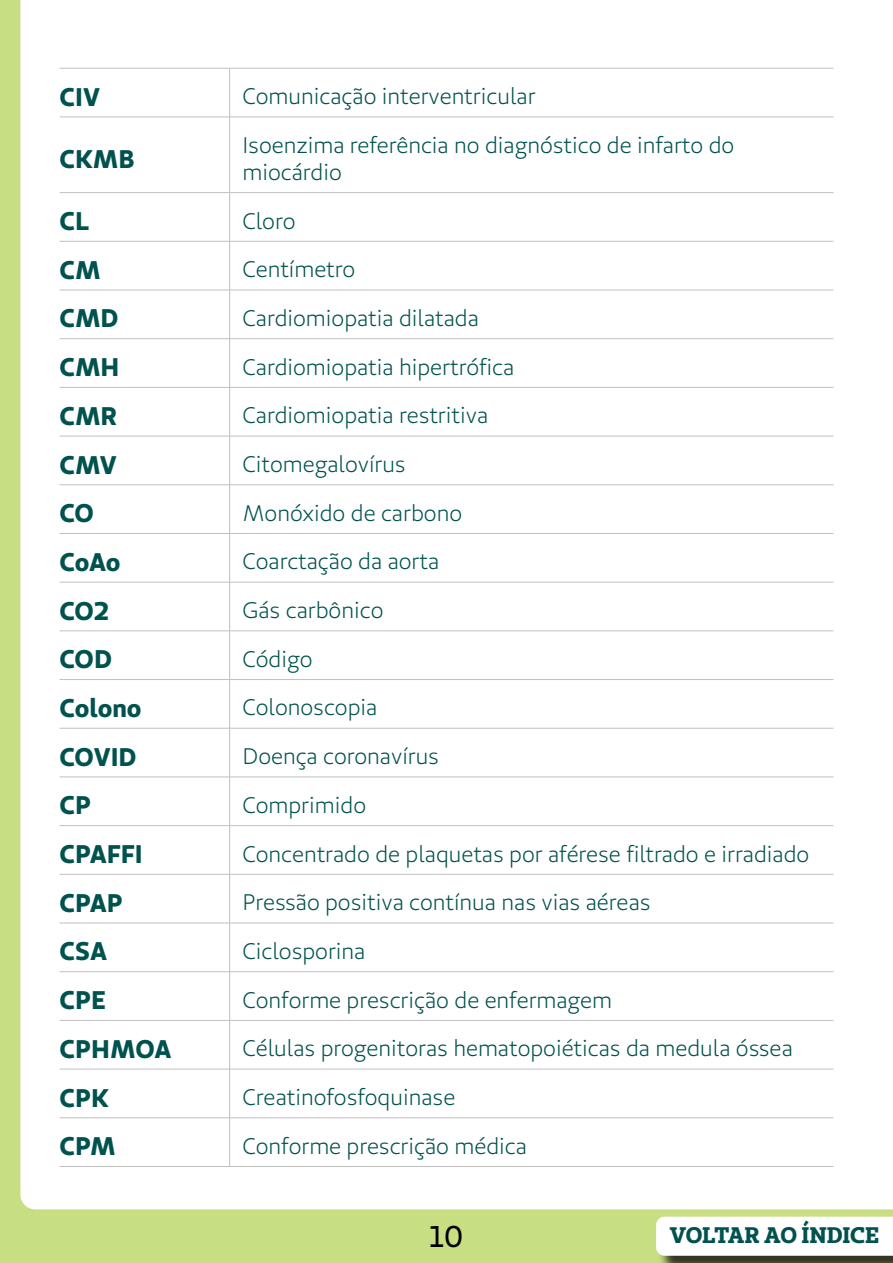
<style>
.page{position:relative;width:893px;height:1263px;background:#c7de83}
.page>*{position:absolute;margin:0;border:0;box-sizing:border-box;transform-origin:0 0}
.t1{font:30px "Unimed Sans 2020 Regular";color:#000}
.t2{font:25.5px "Unimed Sans 2020 Bold";color:#00524e}
.t3{font:22.5px/27px "Unimed Sans 2020 Book";color:#00524e}
.t4{font:22.5px "Unimed Slab 2020 Bold";letter-spacing:-.01em;color:#00524e}
</style>
<div class="page">
<div style="left:20px;top:0;width:873px;height:1209px;background:#fff"></div>
<div style="left:658px;top:1218px;width:235px;height:45px;background:#000;opacity:.75"></div>
<div style="left:656px;top:1216px;width:237px;height:40px;background:#fff"></div>
<div style="left:60px;top:118px;width:773px;height:999px;background:#fff"></div>
<hr style="left:60px;top:68px;width:170px;height:1px;background:#c0c0c0">
<hr style="left:230px;top:68px;width:603px;height:1px;background:#c0c0c0">
<hr style="left:229px;top:68px;width:1px;height:49px;background:#c0c0c0">
<hr style="left:60px;top:117px;width:170px;height:1px;background:#c0c0c0">
<hr style="left:230px;top:117px;width:603px;height:1px;background:#c0c0c0">
<hr style="left:229px;top:117px;width:1px;height:75px;background:#c0c0c0">
<hr style="left:60px;top:192px;width:170px;height:1px;background:#c0c0c0">
<hr style="left:230px;top:192px;width:603px;height:1px;background:#c0c0c0">
<hr style="left:229px;top:193px;width:1px;height:48px;background:#c0c0c0">
<hr style="left:60px;top:241px;width:170px;height:1px;background:#c0c0c0">
<hr style="left:230px;top:241px;width:603px;height:1px;background:#c0c0c0">
<hr style="left:229px;top:241px;width:1px;height:49px;background:#c0c0c0">
<hr style="left:60px;top:290px;width:170px;height:1px;background:#c0c0c0">
<hr style="left:230px;top:290px;width:603px;height:1px;background:#c0c0c0">
<hr style="left:229px;top:290px;width:1px;height:48px;background:#c0c0c0">
<hr style="left:60px;top:338px;width:170px;height:1px;background:#c0c0c0">
<hr style="left:230px;top:338px;width:603px;height:1px;background:#c0c0c0">
<hr style="left:229px;top:339px;width:1px;height:48px;background:#c0c0c0">
<hr style="left:60px;top:387px;width:170px;height:1px;background:#c0c0c0">
<hr style="left:230px;top:387px;width:603px;height:1px;background:#c0c0c0">
<hr style="left:229px;top:388px;width:1px;height:48px;background:#c0c0c0">
<hr style="left:60px;top:436px;width:170px;height:1px;background:#c0c0c0">
<hr style="left:230px;top:436px;width:603px;height:1px;background:#c0c0c0">
<hr style="left:229px;top:436px;width:1px;height:49px;background:#c0c0c0">
<hr style="left:60px;top:484px;width:170px;height:1px;background:#c0c0c0">
<hr style="left:230px;top:484px;width:603px;height:1px;background:#c0c0c0">
<hr style="left:229px;top:485px;width:1px;height:48px;background:#c0c0c0">
<hr style="left:60px;top:533px;width:170px;height:1px;background:#c0c0c0">
<hr style="left:230px;top:533px;width:603px;height:1px;background:#c0c0c0">
<hr style="left:229px;top:534px;width:1px;height:48px;background:#c0c0c0">
<hr style="left:60px;top:582px;width:170px;height:1px;background:#c0c0c0">
<hr style="left:230px;top:582px;width:603px;height:1px;background:#c0c0c0">
<hr style="left:229px;top:582px;width:1px;height:49px;background:#c0c0c0">
<hr style="left:60px;top:631px;width:170px;height:1px;background:#c0c0c0">
<hr style="left:230px;top:631px;width:603px;height:1px;background:#c0c0c0">
<hr style="left:229px;top:631px;width:1px;height:48px;background:#c0c0c0">
<hr style="left:60px;top:679px;width:170px;height:1px;background:#c0c0c0">
<hr style="left:230px;top:679px;width:603px;height:1px;background:#c0c0c0">
<hr style="left:229px;top:680px;width:1px;height:48px;background:#c0c0c0">
<hr style="left:60px;top:728px;width:170px;height:1px;background:#c0c0c0">
<hr style="left:230px;top:728px;width:603px;height:1px;background:#c0c0c0">
<hr style="left:229px;top:728px;width:1px;height:49px;background:#c0c0c0">
<hr style="left:60px;top:777px;width:170px;height:1px;background:#c0c0c0">
<hr style="left:230px;top:777px;width:603px;height:1px;background:#c0c0c0">
<hr style="left:229px;top:777px;width:1px;height:48px;background:#c0c0c0">
<hr style="left:60px;top:825px;width:170px;height:1px;background:#c0c0c0">
<hr style="left:230px;top:825px;width:603px;height:1px;background:#c0c0c0">
<hr style="left:229px;top:826px;width:1px;height:48px;background:#c0c0c0">
<hr style="left:60px;top:874px;width:170px;height:1px;background:#c0c0c0">
<hr style="left:230px;top:874px;width:603px;height:1px;background:#c0c0c0">
<hr style="left:229px;top:874px;width:1px;height:49px;background:#c0c0c0">
<hr style="left:60px;top:923px;width:170px;height:1px;background:#c0c0c0">
<hr style="left:230px;top:923px;width:603px;height:1px;background:#c0c0c0">
<hr style="left:229px;top:923px;width:1px;height:48px;background:#c0c0c0">
<hr style="left:60px;top:971px;width:170px;height:1px;background:#c0c0c0">
<hr style="left:230px;top:971px;width:603px;height:1px;background:#c0c0c0">
<hr style="left:229px;top:972px;width:1px;height:48px;background:#c0c0c0">
<hr style="left:60px;top:1020px;width:170px;height:1px;background:#c0c0c0">
<hr style="left:230px;top:1020px;width:603px;height:1px;background:#c0c0c0">
<hr style="left:229px;top:1020px;width:1px;height:49px;background:#c0c0c0">
<hr style="left:60px;top:1069px;width:170px;height:1px;background:#c0c0c0">
<hr style="left:230px;top:1069px;width:603px;height:1px;background:#c0c0c0">
<hr style="left:229px;top:1069px;width:1px;height:48px;background:#c0c0c0">
<hr style="left:60px;top:1117px;width:170px;height:1px;background:#c0c0c0">
<hr style="left:230px;top:1117px;width:603px;height:1px;background:#c0c0c0">
<hr style="left:229px;top:1118px;width:1px;height:48px;background:#c0c0c0">
<hr style="left:60px;top:1166px;width:170px;height:1px;background:#c0c0c0">
<hr style="left:230px;top:1166px;width:603px;height:1px;background:#c0c0c0">
<p class="t2" style="left:60px;top:80px;width:42px">CIV</p>
<p class="t3" style="left:242px;top:83px;width:295px">Comunicação interventricular</p>
<p class="t2" style="left:60px;top:142px;width:77px">CKMB</p>
<p class="t3" style="left:242px;top:131px;width:493px">Isoenzima referência no diagnóstico de infarto do miocárdio</p>
<p class="t2" style="left:60px;top:204px;width:31px">CL</p>
<p class="t3" style="left:242px;top:207px;width:55px">Cloro</p>
<p class="t2" style="left:60px;top:253px;width:43px">CM</p>
<p class="t3" style="left:242px;top:256px;width:114px">Centímetro</p>
<p class="t2" style="left:60px;top:301px;width:61px">CMD</p>
<p class="t3" style="left:242px;top:304px;width:238px">Cardiomiopatia dilatada</p>
<p class="t2" style="left:60px;top:350px;width:61px">CMH</p>
<p class="t3" style="left:242px;top:353px;width:273px">Cardiomiopatia hipertrófica</p>
<p class="t2" style="left:60px;top:399px;width:59px">CMR</p>
<p class="t3" style="left:242px;top:402px;width:247px">Cardiomiopatia restritiva</p>
<p class="t2" style="left:60px;top:448px;width:59px">CMV</p>
<p class="t3" style="left:242px;top:451px;width:165px">Citomegalovírus</p>
<p class="t2" style="left:60px;top:496px;width:36px">CO</p>
<p class="t3" style="left:242px;top:499px;width:221px">Monóxido de carbono</p>
<p class="t2" style="left:60px;top:545px;width:63px">CoAo</p>
<p class="t3" style="left:242px;top:548px;width:198px">Coarctação da aorta</p>
<p class="t2" style="left:60px;top:594px;width:51px">CO2</p>
<p class="t3" style="left:242px;top:597px;width:143px">Gás carbônico</p>
<p class="t2" style="left:60px;top:642px;width:54px">COD</p>
<p class="t3" style="left:242px;top:645px;width:72px">Código</p>
<p class="t2" style="left:60px;top:691px;width:84px">Colono</p>
<p class="t3" style="left:242px;top:694px;width:136px">Colonoscopia</p>
<p class="t2" style="left:60px;top:740px;width:79px">COVID</p>
<p class="t3" style="left:242px;top:743px;width:198px">Doença coronavírus</p>
<p class="t2" style="left:60px;top:788px;width:33px">CP</p>
<p class="t3" style="left:242px;top:791px;width:125px">Comprimido</p>
<p class="t2" style="left:60px;top:837px;width:85px">CPAFFI</p>
<p class="t3" style="left:242px;top:840px;width:568px">Concentrado de plaquetas por aférese filtrado e irradiado</p>
<p class="t2" style="left:60px;top:886px;width:65px">CPAP</p>
<p class="t3" style="left:242px;top:889px;width:410px">Pressão positiva contínua nas vias aéreas</p>
<p class="t2" style="left:60px;top:934px;width:49px">CSA</p>
<p class="t3" style="left:242px;top:937px;width:125px">Ciclosporina</p>
<p class="t2" style="left:60px;top:983px;width:48px">CPE</p>
<p class="t3" style="left:242px;top:986px;width:371px">Conforme prescrição de enfermagem</p>
<p class="t2" style="left:60px;top:1032px;width:113px">CPHMOA</p>
<p class="t3" style="left:242px;top:1035px;width:552px">Células progenitoras hematopoiéticas da medula óssea</p>
<p class="t2" style="left:60px;top:1080px;width:51px">CPK</p>
<p class="t3" style="left:242px;top:1083px;width:214px">Creatinofosfoquinase</p>
<p class="t2" style="left:60px;top:1129px;width:58px">CPM</p>
<p class="t3" style="left:242px;top:1132px;width:286px">Conforme prescrição médica</p>
<h1 class="t1" style="left:430px;top:1217px;width:35px">10</h1>
<p class="t4" style="left:669px;top:1220px;width:211px">VOLTAR AO ÍNDICE</p>
</div>
